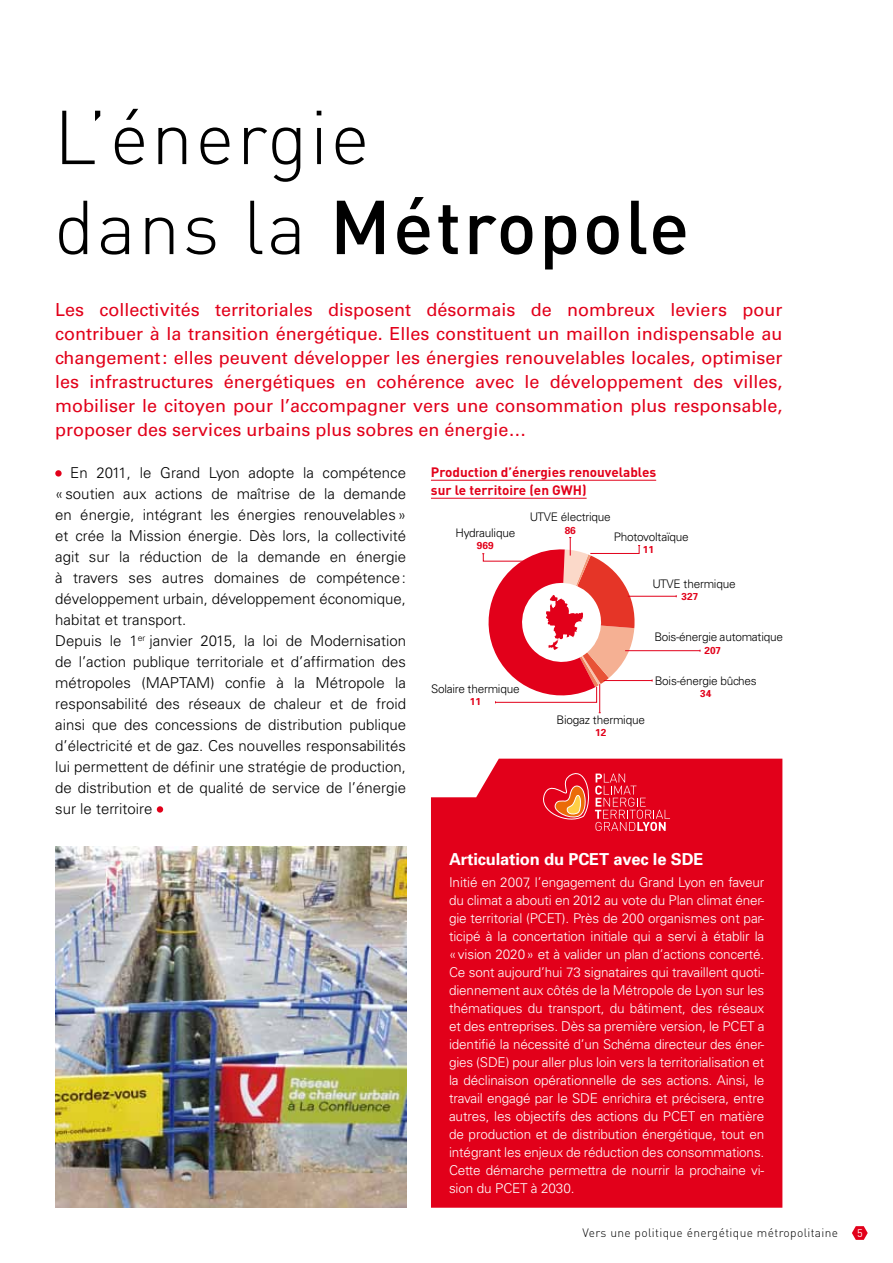
<style>
.page{position:relative;width:893px;height:1263px;background:#fff}
.page>*{position:absolute;margin:0;border:0;box-sizing:border-box;transform-origin:0 0}
.t1{font:300 75px/90px "DIN";letter-spacing:.03em;color:#000}
.t2{font:18px/24px "Univers";color:#e2001a;text-align:justify}
.t3{font:700 16.5px "Univers";letter-spacing:-.01em;color:#fff}
.t4{font:300 15px/21px "Univers";color:#000}
.t5{font:300 13.5px/18px "Univers";letter-spacing:-.01em;color:#fff;text-align:justify}
.t6{font:700 13.5px/18px "DIN";color:#e2001a}
.t7{font:300 12px "DIN";letter-spacing:.03em;color:#000}
.t8{font:300 11.85px "Univers";letter-spacing:-.02em;color:#000}
.t9{font:10.8px "DIN";color:#fff}
.t10{font:700 10.05px "Univers";color:#e2001a}
.s1{font-weight:500}
</style>
<div class="page">
<svg style="left:852px;top:1226px;width:16px;height:14px"></svg>
<div style="left:431px;top:759px;width:351px;height:449px;background:#e2001a"></div>
<img style="left:55px;top:846px;width:351px;height:361px">
<svg style="left:55px;top:470px;width:7px;height:7px"></svg>
<div style="left:157px;top:806px;width:6px;height:7px;background:#e2001a;border-radius:50%"></div>
<hr style="left:431px;top:480px;width:225px;height:1px;background:#e2001a">
<hr style="left:431px;top:498px;width:156px;height:1px;background:#e2001a">
<svg style="left:543px;top:773px;width:127px;height:58px;background:#e62937"></svg>
<hr style="left:628px;top:596px;width:48px;height:1px;background:#e2001a">
<hr style="left:625px;top:650px;width:75px;height:1px;background:#e2001a">
<hr style="left:604px;top:680px;width:48px;height:1px;background:#e2001a">
<svg style="left:482px;top:537px;width:158px;height:176px"></svg>
<h1 class="t1" style="left:54px;top:91px;width:637px">L’énergie<br>dans la <span class="s1">Métropole</span></h1>
<p class="t2" style="left:55px;top:298px;width:729px">Les collectivités territoriales disposent désormais de nombreux leviers pour contribuer à la transition énergétique. Elles constituent un maillon indispensable au changement: elles peuvent développer les énergies renouvelables locales, optimiser les infrastructures énergétiques en cohérence avec le développement des villes, mobiliser le citoyen pour l’accompagner vers une consommation plus responsable, proposer des services urbains plus sobres en énergie…</p>
<p class="t4" style="left:55px;top:462px;width:352px;text-indent:15px">En 2011, le Grand Lyon adopte la compétence «soutien aux actions de maîtrise de la demande en énergie, intégrant les énergies renouvelables» et crée la Mission énergie. Dès lors, la collectivité agit sur la réduction de la demande en énergie à travers ses autres domaines de compétence: développement urbain, développement économique, habitat et transport.<br>Depuis le 1<sup>er</sup> janvier 2015, la loi de Modernisation de l’action publique territoriale et d’affirmation des métropoles (MAPTAM) confie à la Métropole la responsabilité des réseaux de chaleur et de froid ainsi que des concessions de distribution publique d’électricité et de gaz. Ces nouvelles responsabilités lui permettent de définir une stratégie de production, de distribution et de qualité de service de l’énergie sur le territoire</p>
<p class="t6" style="left:431px;top:463px;width:227px">Production d’énergies renouvelables sur le territoire (en GWH)</p>
<p class="t8" style="left:530px;top:510px;width:82px">UTVE électrique</p>
<p class="t10" style="left:565px;top:523px;width:13px">86</p>
<p class="t8" style="left:455px;top:526px;width:61px">Hydraulique</p>
<p class="t8" style="left:614px;top:530px;width:76px">Photovoltaïque</p>
<p class="t10" style="left:477px;top:539px;width:18px">969</p>
<p class="t10" style="left:643px;top:543px;width:13px">11</p>
<p class="t8" style="left:652px;top:577px;width:85px">UTVE thermique</p>
<p class="t10" style="left:681px;top:590px;width:18px">327</p>
<p class="t8" style="left:654px;top:630px;width:130px">Bois-énergie automatique</p>
<p class="t10" style="left:704px;top:643px;width:18px">207</p>
<p class="t8" style="left:655px;top:673px;width:104px">Bois-énergie bûches</p>
<p class="t8" style="left:431px;top:682px;width:90px">Solaire thermique</p>
<p class="t10" style="left:700px;top:687px;width:13px">34</p>
<p class="t10" style="left:470px;top:695px;width:13px">11</p>
<p class="t8" style="left:556px;top:713px;width:90px">Biogaz thermique</p>
<p class="t10" style="left:595px;top:726px;width:13px">12</p>
<p class="t3" style="left:449px;top:848px;width:256px">Articulation du PCET avec le SDE</p>
<p class="t5" style="left:449px;top:873px;width:317px">Initié en 2007, l’engagement du Grand Lyon en faveur du climat a abouti en 2012 au vote du Plan climat éner&shy;gie territorial (PCET). Près de 200 organismes ont par&shy;ticipé à la concertation initiale qui a servi à établir la «vision 2020» et à valider un plan d’actions concerté.<br>Ce sont aujourd’hui 73 signataires qui travaillent quoti&shy;diennement aux côtés de la Métropole de Lyon sur les thématiques du transport, du bâtiment, des réseaux et des entreprises. Dès sa première version, le PCET a identifié la nécessité d’un Schéma directeur des éner&shy;gies (SDE) pour aller plus loin vers la territorialisation et la déclinaison opérationnelle de ses actions. Ainsi, le travail engagé par le SDE enrichira et précisera, entre autres, les objectifs des actions du PCET en matière de production et de distribution énergétique, tout en intégrant les enjeux de réduction des consommations.<br>Cette démarche permettra de nourrir la prochaine vi&shy;sion du PCET à 2030.</p>
<p class="t7" style="left:583px;top:1226px;width:257px">Vers une politique énergétique métropolitaine</p>
<p class="t9" style="left:857px;top:1226px;width:7px">5</p>
</div>
